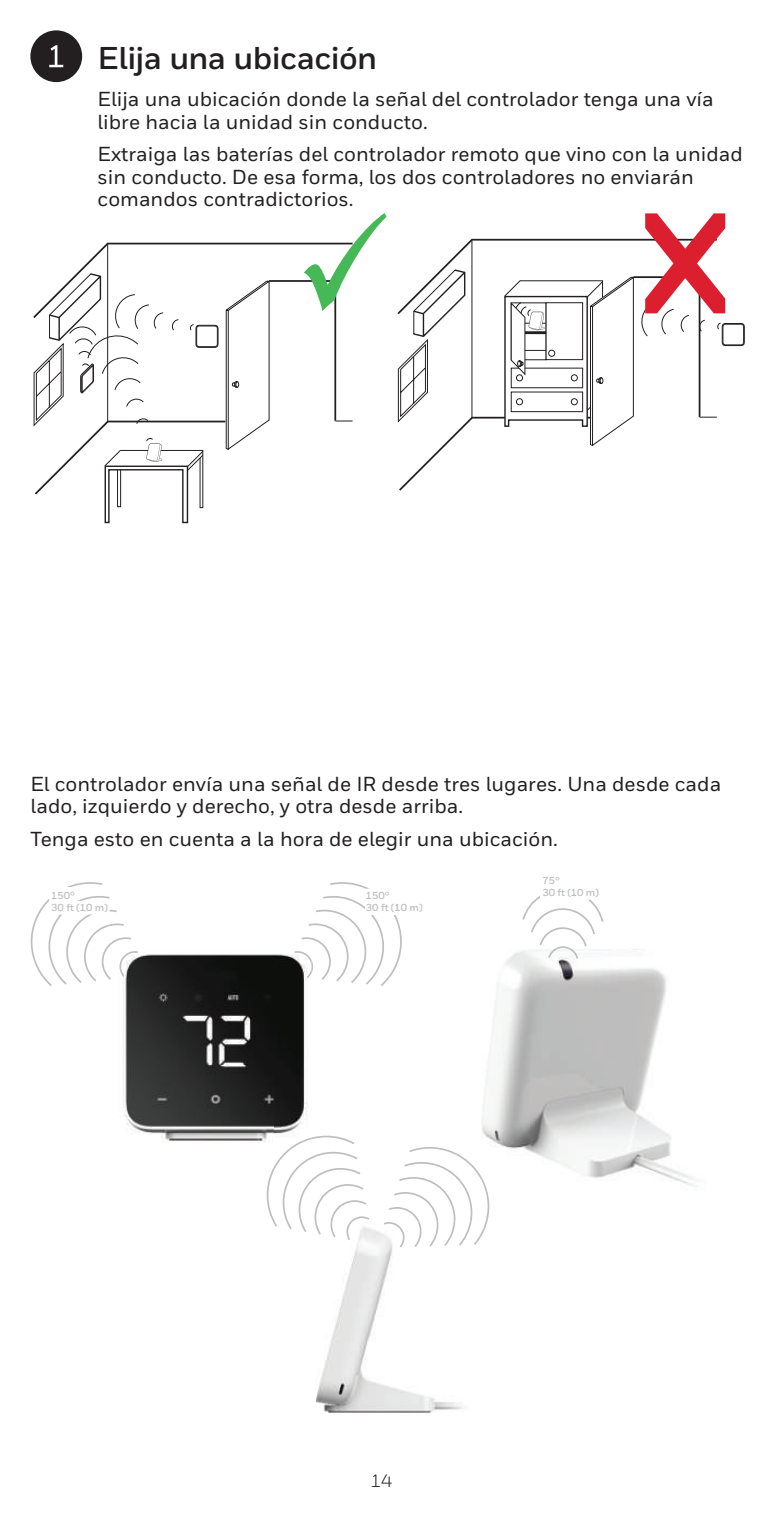
<style>
.page{position:relative;width:762px;height:1523px;background:#fff}
.page>*{position:absolute;margin:0;border:0;box-sizing:border-box;transform-origin:0 0}
.t1{font:700 31.5px "Honeywell Sans";letter-spacing:-.02em;color:#231f20}
.t2{font:500 20.25px/22.5px "Honeywell Sans";color:#231f20}
.t3{font:18px "Honeywell Sans";color:#231f20}
.t4{font:700 10.12px/12.2px "Honeywell Sans";color:#bdbec0}
.s1{color:#bdbebf}
</style>
<div class="page">
<svg style="left:78px;top:242px;width:147px;height:181px"></svg>
<svg style="left:399px;top:239px;width:104px;height:252px"></svg>
<svg style="left:397px;top:268px;width:69px;height:156px"></svg>
<svg style="left:33px;top:272px;width:185px;height:251px"></svg>
<svg style="left:301px;top:882px;width:101px;height:104px"></svg>
<div style="left:365px;top:889px;width:31px;height:25px;background:#fff"></div>
<svg style="left:31px;top:882px;width:100px;height:104px"></svg>
<div style="left:52px;top:891px;width:22px;height:8px;background:#fff"></div>
<div style="left:52px;top:903px;width:55px;height:9px;background:#fff"></div>
<img style="left:482px;top:949px;width:215px;height:238px">
<img style="left:548px;top:949px;width:30px;height:10px">
<svg style="left:522px;top:896px;width:81px;height:53px"></svg>
<div style="left:542px;top:889px;width:56px;height:8px;background:#fff"></div>
<img style="left:118px;top:947px;width:193px;height:196px">
<img style="left:294px;top:951px;width:17px;height:27px">
<img style="left:119px;top:951px;width:19px;height:27px">
<img style="left:316px;top:1228px;width:147px;height:185px">
<img style="left:316px;top:1232px;width:5px;height:3px">
<img style="left:330px;top:1232px;width:5px;height:5px">
<svg style="left:267px;top:1136px;width:102px;height:96px"></svg>
<img style="left:346px;top:1221px;width:6px;height:19px">
<svg style="left:389px;top:1147px;width:100px;height:98px"></svg>
<img style="left:414px;top:1221px;width:7px;height:26px">
<img style="left:383px;top:1222px;width:21px;height:25px">
<div style="left:30px;top:30px;width:52px;height:52px;background:#231f20;border-radius:50%"></div>
<svg style="left:49px;top:45px;width:14px;height:22px"></svg>
<svg style="left:503px;top:238px;width:241px;height:208px"></svg>
<svg style="left:225px;top:242px;width:128px;height:208px"></svg>
<h1 class="t1" style="left:98px;top:39px;width:281px">Elija una ubicación</h1>
<p class="t2" style="left:98px;top:88px;width:617px">Elija una ubicación donde la señal del controlador tenga una vía libre hacia la unidad sin conducto.</p>
<p class="t2" style="left:98px;top:143px;width:646px">Extraiga las baterías del controlador remoto que vino con la unidad sin conducto. De esa forma, los dos controladores no enviarán comandos contradictorios.</p>
<p class="t2" style="left:30px;top:773px;width:692px">El controlador envía una señal de IR desde tres lugares. Una desde cada lado, izquierdo y derecho, y otra desde arriba.</p>
<p class="t2" style="left:30px;top:828px;width:529px">Tenga esto en cuenta a la hora de elegir una ubicación.</p>
<p class="t4" style="left:51px;top:889px;width:58px">150°<br>30 ft (10 m)</p>
<p class="t4" style="left:366px;top:889px;width:58px">150°<br>30 ft (1<span class="s1">0 m)</span></p>
<p class="t4" style="left:542px;top:875px;width:58px">75°<br>30 ft (10 m)</p>
<p class="t3" style="left:370px;top:1470px;width:23px">14</p>
</div>
